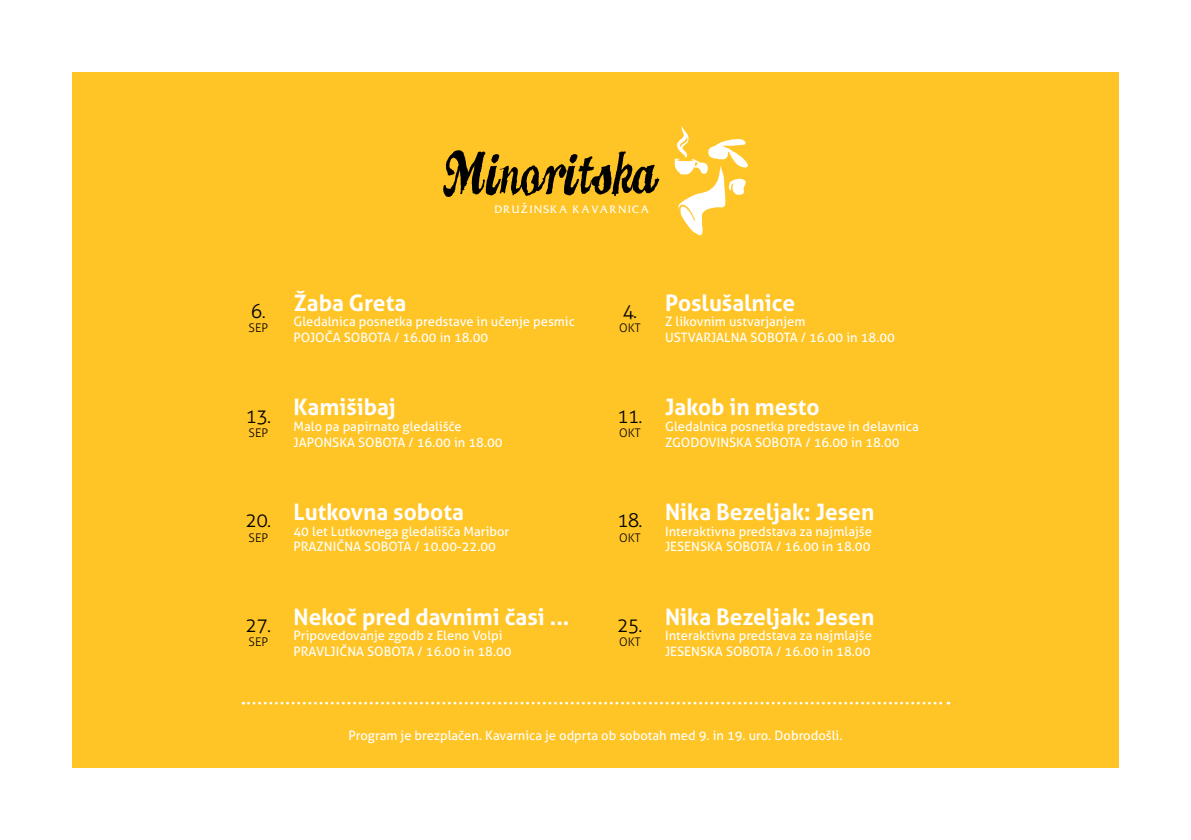
<style>
.page{position:relative;width:1191px;height:840px;background:#fff}
.page>*{position:absolute;margin:0;border:0;box-sizing:border-box;transform-origin:0 0}
.t1{font:700 22.6px "Aller";color:#fff}
.t2{font:300 19.4px "Aller";letter-spacing:-.05em;color:#000}
.t3{font:13px/15.6px "Aller";color:#fff}
.t4{font:300 11.8px "Aller";color:#000}
.t5{font:10px "Friz Quadrata Font";letter-spacing:.1em;color:#fff}
</style>
<div class="page">
<div style="left:72px;top:72px;width:1047px;height:695px;background:#ffc425"></div>
<svg style="left:443px;top:150px;width:216px;height:47px"></svg>
<svg style="left:674px;top:126px;width:74px;height:109px"></svg>
<svg style="left:243px;top:701px;width:706px;height:3px"></svg>
<p class="t5" style="left:526px;top:207px;width:6px;rotate:-180deg">^</p>
<p class="t5" style="left:494px;top:203px;width:156px">DRUZINSKA KAVARNICA</p>
<p class="t2" style="left:251px;top:299px;width:16px">6.</p>
<p class="t4" style="left:249px;top:321px;width:21px">SEP</p>
<p class="t1" style="left:293px;top:289px;width:114px">Žaba Greta</p>
<p class="t3" style="left:293px;top:314px;width:283px">Gledalnica posnetka predstave in učenje pesmic<br>POJOČA SOBOTA / 16.00 in 18.00</p>
<p class="t2" style="left:622px;top:299px;width:16px">4.</p>
<p class="t4" style="left:619px;top:321px;width:23px">OKT</p>
<p class="t1" style="left:665px;top:289px;width:131px">Poslušalnice</p>
<p class="t3" style="left:665px;top:314px;width:142px">Z likovnim ustvarjanjem</p>
<p class="t3" style="left:665px;top:329px;width:231px">USTVARJALNA SOBOTA / 16.00 in 18.00</p>
<p class="t2" style="left:246px;top:404px;width:27px">13.</p>
<p class="t4" style="left:249px;top:425px;width:21px">SEP</p>
<p class="t1" style="left:293px;top:393px;width:104px">Kamišibaj</p>
<p class="t3" style="left:293px;top:418px;width:170px">Malo pa papirnato gledališče</p>
<p class="t3" style="left:293px;top:434px;width:211px">JAPONSKA SOBOTA / 16.00 in 18.00</p>
<p class="t2" style="left:617px;top:404px;width:27px">11.</p>
<p class="t4" style="left:619px;top:425px;width:23px">OKT</p>
<p class="t1" style="left:665px;top:393px;width:156px">Jakob in mesto</p>
<p class="t3" style="left:665px;top:418px;width:255px">Gledalnica posnetka predstave in delavnica</p>
<p class="t3" style="left:665px;top:434px;width:236px">ZGODOVINSKA SOBOTA / 16.00 in 18.00</p>
<p class="t2" style="left:246px;top:508px;width:27px">20.</p>
<p class="t4" style="left:249px;top:530px;width:21px">SEP</p>
<p class="t1" style="left:293px;top:497px;width:172px">Lutkovna sobota</p>
<p class="t3" style="left:293px;top:523px;width:217px">40 let Lutkovnega gledališča Maribor</p>
<p class="t3" style="left:293px;top:538px;width:204px">PRAZNIČNA SOBOTA / 10.00-22.00</p>
<p class="t2" style="left:617px;top:508px;width:27px">18.</p>
<p class="t4" style="left:619px;top:530px;width:23px">OKT</p>
<p class="t1" style="left:665px;top:497px;width:211px">Nika Bezeljak: Jesen</p>
<p class="t3" style="left:665px;top:523px;width:208px">Interaktivna predstava za najmlajše</p>
<p class="t3" style="left:665px;top:538px;width:207px">JESENSKA SOBOTA / 16.00 in 18.00</p>
<p class="t2" style="left:246px;top:613px;width:27px">27.</p>
<p class="t4" style="left:249px;top:634px;width:21px">SEP</p>
<p class="t1" style="left:293px;top:602px;width:277px">Nekoč pred davnimi časi ...</p>
<p class="t3" style="left:293px;top:627px;width:210px">Pripovedovanje zgodb z Eleno Volpi</p>
<p class="t3" style="left:293px;top:643px;width:220px">PRAVLJIČNA SOBOTA / 16.00 in 18.00</p>
<p class="t2" style="left:617px;top:613px;width:27px">25.</p>
<p class="t4" style="left:619px;top:634px;width:23px">OKT</p>
<p class="t1" style="left:665px;top:602px;width:211px">Nika Bezeljak: Jesen</p>
<p class="t3" style="left:665px;top:627px;width:208px">Interaktivna predstava za najmlajše</p>
<p class="t3" style="left:665px;top:643px;width:207px">JESENSKA SOBOTA / 16.00 in 18.00</p>
<p class="t3" style="left:348px;top:727px;width:495px">Program je brezplačen. Kavarnica je odprta ob sobotah med 9. in 19. uro. Dobrodošli.</p>
</div>
